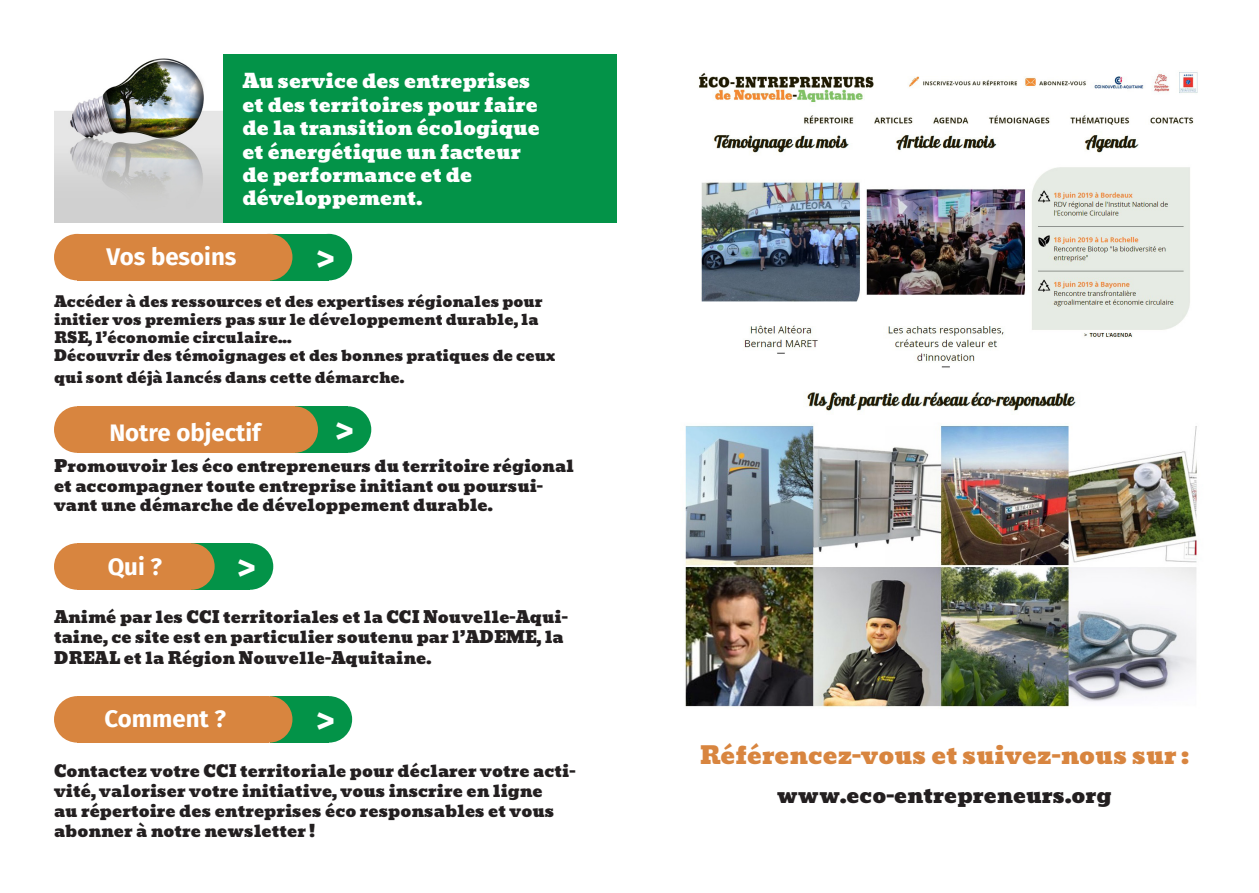
<style>
.page{position:relative;width:1259px;height:893px;background:#fff}
.page>*{position:absolute;margin:0;border:0;box-sizing:border-box;transform-origin:0 0}
.t1{font:700 36px "Fira Sans";color:#fff}
.t2{font:700 24px "Fira Sans";color:#fff}
.t3{font:24px "Bevan";color:#d8853f}
.t4{font:21px "Bevan";color:#231f20}
.t5{font:19.5px/23.4px "Bevan";color:#fff}
.t6{font:16.5px/19.8px "Bevan";color:#231f20}
.t7{font:15px/18px "Bevan";color:#231f20}
</style>
<div class="page">
<div style="left:222px;top:54px;width:395px;height:169px;background:#039348"></div>
<div style="left:77px;top:234px;width:245px;height:46px;background:#d8853f"></div>
<div style="left:270px;top:234px;width:59px;height:46px;background:#039348"></div>
<div style="left:54px;top:234px;width:47px;height:46px;background:#d8853f;border-radius:50%"></div>
<div style="left:246px;top:234px;width:46px;height:46px;background:#d8853f;border-radius:50%"></div>
<div style="left:306px;top:234px;width:46px;height:46px;background:#039348;border-radius:50%"></div>
<div style="left:289px;top:406px;width:59px;height:47px;background:#039348"></div>
<div style="left:325px;top:406px;width:46px;height:47px;background:#039348;border-radius:50%"></div>
<div style="left:77px;top:406px;width:218px;height:47px;background:#d8853f"></div>
<div style="left:54px;top:406px;width:47px;height:47px;background:#d8853f;border-radius:50%"></div>
<div style="left:271px;top:406px;width:47px;height:47px;background:#d8853f;border-radius:50%"></div>
<div style="left:77px;top:543px;width:114px;height:47px;background:#d8853f"></div>
<div style="left:191px;top:543px;width:59px;height:47px;background:#039348"></div>
<div style="left:54px;top:543px;width:47px;height:47px;background:#d8853f;border-radius:50%"></div>
<div style="left:168px;top:543px;width:47px;height:47px;background:#d8853f;border-radius:50%"></div>
<div style="left:227px;top:543px;width:46px;height:47px;background:#039348;border-radius:50%"></div>
<div style="left:77px;top:696px;width:192px;height:47px;background:#d8853f"></div>
<div style="left:270px;top:696px;width:59px;height:47px;background:#039348"></div>
<div style="left:54px;top:696px;width:47px;height:47px;background:#d8853f;border-radius:50%"></div>
<div style="left:246px;top:696px;width:46px;height:47px;background:#d8853f;border-radius:50%"></div>
<div style="left:306px;top:696px;width:46px;height:47px;background:#039348;border-radius:50%"></div>
<img style="left:698px;top:72px;width:500px;height:296px">
<img style="left:685px;top:392px;width:512px;height:315px">
<img style="left:54px;top:54px;width:169px;height:169px">
<p class="t5" style="left:242px;top:70px;width:299px">Au service des entreprises et des territoires pour faire de la transition écologique et énergétique un facteur de performance et de développement.</p>
<p class="t2" style="left:107px;top:236px;width:131px">Vos besoins</p>
<p class="t1" style="left:316px;top:228px;width:20px">&gt;</p>
<p class="t7" style="left:54px;top:293px;width:490px">Accéder à des ressources et des expertises régionales pour initier vos premiers pas sur le développement durable, la<br>RSE, l’économie circulaire...</p>
<p class="t7" style="left:54px;top:345px;width:503px;line-height:21.6px">Découvrir des témoignages et des bonnes pratiques de ceux qui sont déjà lancés dans cette démarche.</p>
<p class="t2" style="left:109px;top:412px;width:153px">Notre objectif</p>
<p class="t1" style="left:335px;top:400px;width:20px">&gt;</p>
<p class="t6" style="left:54px;top:456px;width:521px">Promouvoir les éco entrepreneurs du territoire régional et accompagner toute entreprise initiant ou poursui&shy;vant une démarche de développement durable.</p>
<p class="t2" style="left:108px;top:546px;width:56px">Qui ?</p>
<p class="t1" style="left:237px;top:537px;width:20px">&gt;</p>
<p class="t6" style="left:54px;top:607px;width:515px">Animé par les CCI territoriales et la CCI Nouvelle-Aqui&shy;taine, ce site est en particulier soutenu par l’ADEME, la</p>
<p class="t6" style="left:54px;top:649px;width:379px">DREAL et la Région Nouvelle-Aquitaine.</p>
<p class="t2" style="left:104px;top:698px;width:123px">Comment ?</p>
<p class="t1" style="left:316px;top:690px;width:20px">&gt;</p>
<p class="t6" style="left:54px;top:762px;width:523px">Contactez votre CCI territoriale pour déclarer votre acti&shy;vité, valoriser votre initiative, vous inscrire en ligne<br>au répertoire des entreprises éco responsables et vous abonner à notre newsletter !</p>
<p class="t3" style="left:699px;top:741px;width:491px">Référencez-vous et suivez-nous sur :</p>
<p class="t4" style="left:777px;top:784px;width:336px">www.eco-entrepreneurs.org</p>
</div>
